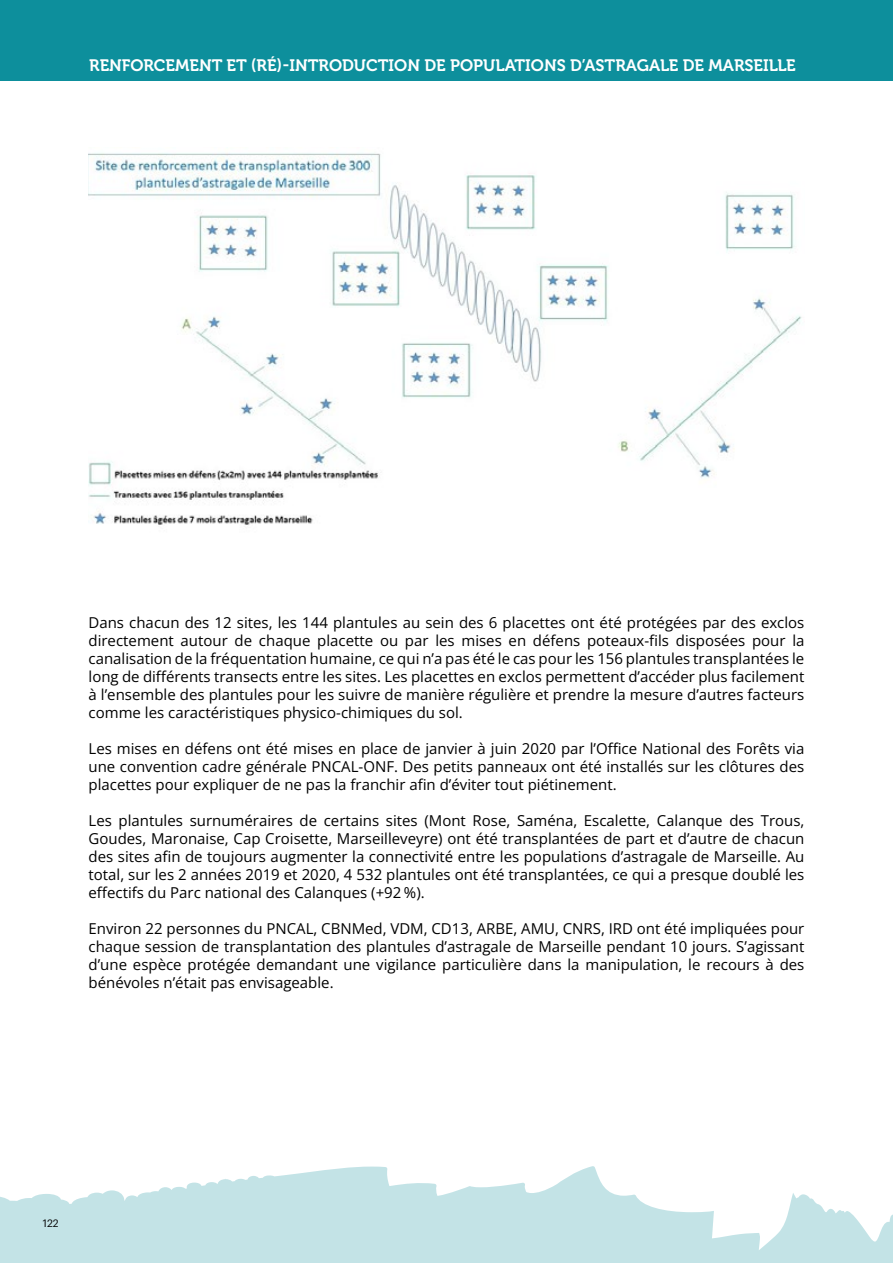
<style>
.page{position:relative;width:893px;height:1263px;background:#fff}
.page>*{position:absolute;margin:0;border:0;box-sizing:border-box;transform-origin:0 0}
.t1{font:16.5px "Museo 700";color:#fff}
.t2{font:15px/18px "Open Sans";color:#000;text-align:justify}
.t3{font:10.5px "Graphik";color:#000}
</style>
<div class="page">
<svg style="left:0;top:1166px;width:893px;height:97px;fill:#c3e3e6"></svg>
<div style="left:0;top:0;width:893px;height:80px;background:#0d8f9c"></div>
<img style="left:89px;top:153px;width:713px;height:372px">
<p class="t1" style="left:89px;top:56px;width:708px">RENFORCEMENT ET (RÉ)-INTRODUCTION DE POPULATIONS D’ASTRAGALE DE MARSEILLE</p>
<p class="t2" style="left:89px;top:613px;width:717px">Dans chacun des 12 sites, les 144 plantules au sein des 6 placettes ont été protégées par des exclos directement autour de chaque placette ou par les mises en défens poteaux-fils disposées pour la canalisation de la fréquentation humaine, ce qui n’a pas été le cas pour les 156 plantules transplantées le long de différents transects entre les sites. Les placettes en exclos permettent d’accéder plus facilement à l’ensemble des plantules pour les suivre de manière régulière et prendre la mesure d’autres facteurs comme les caractéristiques physico-chimiques du sol.</p>
<p class="t2" style="left:89px;top:739px;width:717px">Les mises en défens ont été mises en place de janvier à juin 2020 par l’Office National des Forêts via une convention cadre générale PNCAL-ONF. Des petits panneaux ont été installés sur les clôtures des placettes pour expliquer de ne pas la franchir afin d’éviter tout piétinement.</p>
<p class="t2" style="left:89px;top:811px;width:717px">Les plantules surnuméraires de certains sites (Mont Rose, Saména, Escalette, Calanque des Trous, Goudes, Maronaise, Cap Croisette, Marseilleveyre) ont été transplantées de part et d’autre de chacun des sites afin de toujours augmenter la connectivité entre les populations d’astragale de Marseille. Au total, sur les 2 années 2019 et 2020, 4 532 plantules ont été transplantées, ce qui a presque doublé les effectifs du Parc national des Calanques (+92 %).</p>
<p class="t2" style="left:89px;top:919px;width:717px">Environ 22 personnes du PNCAL, CBNMed, VDM, CD13, ARBE, AMU, CNRS, IRD ont été impliquées pour chaque session de transplantation des plantules d’astragale de Marseille pendant 10 jours. S’agissant d’une espèce protégée demandant une vigilance particulière dans la manipulation, le recours à des bénévoles n’était pas envisageable.</p>
<p class="t3" style="left:43px;top:1215px;width:17px">122</p>
</div>
